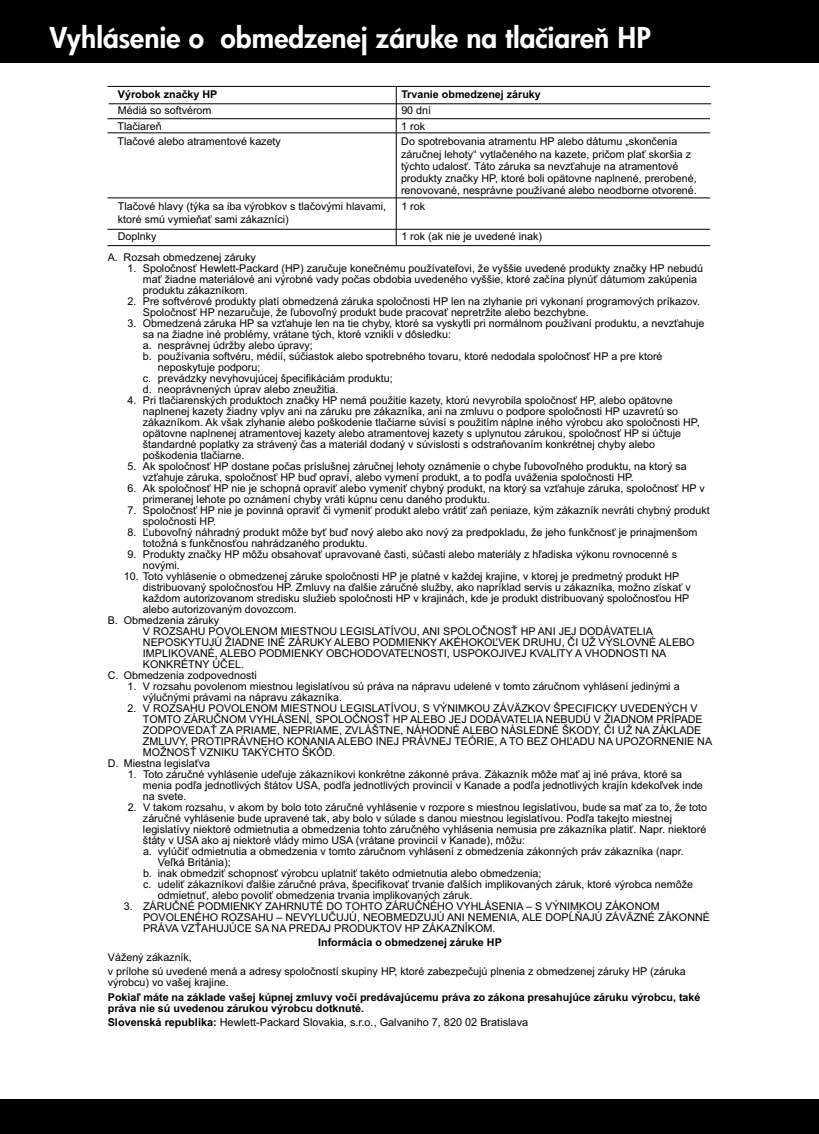
<style>
.page{position:relative;width:819px;height:1134px;background:#fff}
.page>*{position:absolute;margin:0;border:0;box-sizing:border-box;transform-origin:0 0}
.t1{font:800 28px "HP Futura";color:#fff}
.t2{font:10.85px "Arial";color:#000}
.t3{font:10.67px/11px "Arial";color:#000}
.t4{font:700 10.67px/11px "Arial";color:#000}
.s1{font-weight:700}
</style>
<div class="page">
<div style="left:0;top:0;width:819px;height:62px;background:#000"></div>
<div style="left:0;top:1099px;width:819px;height:35px;background:#000"></div>
<hr style="left:107px;top:229px;width:603px;height:1px;background:#000">
<hr style="left:107px;top:197px;width:603px;height:1px;background:#000">
<hr style="left:109px;top:103px;width:602px;height:1px;background:#000">
<hr style="left:107px;top:86px;width:603px;height:1px;background:#000">
<hr style="left:396px;top:86px;width:1px;height:160px;background:#000">
<hr style="left:107px;top:118px;width:603px;height:1px;background:#000">
<hr style="left:107px;top:245px;width:603px;height:1px;background:#000">
<hr style="left:107px;top:132px;width:603px;height:1px;background:#000">
<h1 class="t1" style="left:50px;top:19px;width:603px">Vyhlásenie o obmedzenej záruke na tlačiareň HP</h1>
<p class="t4" style="left:118px;top:89px;width:101px">Výrobok značky HP</p>
<p class="t4" style="left:401px;top:89px;width:141px">Trvanie obmedzenej záruky</p>
<p class="t3" style="left:118px;top:105px;width:95px">Médiá so softvérom</p>
<p class="t3" style="left:401px;top:105px;width:31px">90 dní</p>
<p class="t3" style="left:118px;top:121px;width:46px">Tlačiareň</p>
<p class="t3" style="left:401px;top:121px;width:25px">1 rok</p>
<p class="t3" style="left:118px;top:136px;width:165px">Tlačové alebo atramentové kazety</p>
<p class="t3" style="left:401px;top:136px;width:297px;line-height:12.2px">Do spotrebovania atramentu HP alebo dátumu „skončenia záručnej lehoty“ vytlačeného na kazete, pričom plať skoršia z týchto udalosť. Táto záruka sa nevzťahuje na atramentové produkty značky HP, ktoré boli opätovne naplnené, prerobené, renovované, nesprávne používané alebo neodborne otvorené.</p>
<p class="t3" style="left:118px;top:201px;width:270px">Tlačové hlavy (týka sa iba výrobkov s tlačovými hlavami,</p>
<p class="t3" style="left:401px;top:201px;width:25px">1 rok</p>
<p class="t3" style="left:118px;top:210px;width:172px;line-height:17.5px">ktoré smú vymieňať sami zákazníci)<br>Doplnky</p>
<p class="t3" style="left:401px;top:231px;width:142px">1 rok (ak nie je uvedené inak)</p>
<p class="t3" style="left:108px;top:252px;width:150px">A. Rozsah obmedzenej záruky</p>
<p class="t3" style="left:143px;top:263px;width:562px;text-indent:-15px">1. Spoločnosť Hewlett-Packard (HP) zaručuje konečnému používateľovi, že vyššie uvedené produkty značky HP nebudú mať žiadne materiálové ani výrobné vady počas obdobia uvedeného vyššie, ktoré začína plynúť dátumom zakúpenia produktu zákazníkom.</p>
<p class="t3" style="left:143px;top:296px;width:559px;text-indent:-15px">2. Pre softvérové produkty platí obmedzená záruka spoločnosti HP len na zlyhanie pri vykonaní programových príkazov.<br>Spoločnosť HP nezaručuje, že ľubovoľný produkt bude pracovať nepretržite alebo bezchybne.</p>
<p class="t3" style="left:128px;top:318px;width:578px">3. Obmedzená záruka HP sa vzťahuje len na tie chyby, ktoré sa vyskytli pri normálnom používaní produktu, a nevzťahuje</p>
<p class="t3" style="left:143px;top:329px;width:310px">sa na žiadne iné problémy, vrátane tých, ktoré vznikli v dôsledku:</p>
<p class="t3" style="left:143px;top:340px;width:171px">a. nesprávnej údržby alebo úpravy;</p>
<p class="t3" style="left:143px;top:351px;width:521px">b. používania softvéru, médií, súčiastok alebo spotrebného tovaru, ktoré nedodala spoločnosť HP a pre ktoré</p>
<p class="t3" style="left:158px;top:362px;width:104px">neposkytuje podporu;</p>
<p class="t3" style="left:143px;top:373px;width:251px">c. prevádzky nevyhovujúcej špecifikáciám produktu;</p>
<p class="t3" style="left:143px;top:384px;width:197px">d. neoprávnených úprav alebo zneužitia.</p>
<p class="t3" style="left:143px;top:395px;width:558px;text-indent:-15px">4. Pri tlačiarenských produktoch značky HP nemá použitie kazety, ktorú nevyrobila spoločnosť HP, alebo opätovne naplnenej kazety žiadny vplyv ani na záruku pre zákazníka, ani na zmluvu o podpore spoločnosti HP uzavretú so zákazníkom. Ak však zlyhanie alebo poškodenie tlačiarne súvisí s použitím náplne iného výrobcu ako spoločnosti HP, opätovne naplnenej atramentovej kazety alebo atramentovej kazety s uplynutou zárukou, spoločnosť HP si účtuje štandardné poplatky za strávený čas a materiál dodaný v súvislosti s odstraňovaním konkrétnej chyby alebo poškodenia tlačiarne.</p>
<p class="t3" style="left:143px;top:461px;width:545px;text-indent:-15px">5. Ak spoločnosť HP dostane počas príslušnej záručnej lehoty oznámenie o chybe ľubovoľného produktu, na ktorý sa vzťahuje záruka, spoločnosť HP buď opraví, alebo vymení produkt, a to podľa uváženia spoločnosti HP.</p>
<p class="t3" style="left:143px;top:483px;width:563px;text-indent:-15px">6. Ak spoločnosť HP nie je schopná opraviť alebo vymeniť chybný produkt, na ktorý sa vzťahuje záruka, spoločnosť HP v primeranej lehote po oznámení chyby vráti kúpnu cenu daného produktu.</p>
<p class="t3" style="left:143px;top:505px;width:568px;text-indent:-15px">7. Spoločnosť HP nie je povinná opraviť či vymeniť produkt alebo vrátiť zaň peniaze, kým zákazník nevráti chybný produkt spoločnosti HP.</p>
<p class="t3" style="left:143px;top:527px;width:556px;text-indent:-15px">8. Ľubovoľný náhradný produkt môže byť buď nový alebo ako nový za predpokladu, že jeho funkčnosť je prinajmenšom totožná s funkčnosťou nahrádzaného produktu.</p>
<p class="t3" style="left:143px;top:549px;width:536px;text-indent:-15px">9. Produkty značky HP môžu obsahovať upravované časti, súčasti alebo materiály z hľadiska výkonu rovnocenné s novými.</p>
<p class="t3" style="left:124px;top:571px;width:557px">10. Toto vyhlásenie o obmedzenej záruke spoločnosti HP je platné v každej krajine, v ktorej je predmetný produkt HP</p>
<p class="t3" style="left:143px;top:582px;width:549px">distribuovaný spoločnosťou HP. Zmluvy na ďalšie záručné služby, ako napríklad servis u zákazníka, možno získať v</p>
<p class="t3" style="left:143px;top:593px;width:548px">každom autorizovanom stredisku služieb spoločnosti HP v krajinách, kde je produkt distribuovaný spoločnosťou HP</p>
<p class="t3" style="left:143px;top:604px;width:155px">alebo autorizovaným dovozcom.</p>
<p class="t3" style="left:108px;top:615px;width:113px">B. Obmedzenia záruky</p>
<p class="t3" style="left:143px;top:626px;width:512px">V ROZSAHU POVOLENOM MIESTNOU LEGISLATÍVOU, ANI SPOLOČNOSŤ HP ANI JEJ DODÁVATELIA</p>
<p class="t3" style="left:143px;top:637px;width:553px">NEPOSKYTUJÚ ŽIADNE INÉ ZÁRUKY ALEBO PODMIENKY AKÉHOKOĽVEK DRUHU, ČI UŽ VÝSLOVNÉ ALEBO</p>
<p class="t3" style="left:143px;top:648px;width:525px">IMPLIKOVANÉ, ALEBO PODMIENKY OBCHODOVATEĽNOSTI, USPOKOJIVEJ KVALITY A VHODNOSTI NA</p>
<p class="t3" style="left:143px;top:659px;width:103px">KONKRÉTNY ÚČEL.</p>
<p class="t3" style="left:108px;top:670px;width:150px">C. Obmedzenia zodpovednosti</p>
<p class="t3" style="left:143px;top:681px;width:538px;text-indent:-15px">1. V rozsahu povolenom miestnou legislatívou sú práva na nápravu udelené v tomto záručnom vyhlásení jedinými a výlučnými právami na nápravu zákazníka.</p>
<p class="t3" style="left:128px;top:703px;width:571px">2. V ROZSAHU POVOLENOM MIESTNOU LEGISLATÍVOU, S VÝNIMKOU ZÁVÄZKOV ŠPECIFICKY UVEDENÝCH V</p>
<p class="t3" style="left:143px;top:714px;width:561px">TOMTO ZÁRUČNOM VYHLÁSENÍ, SPOLOČNOSŤ HP ALEBO JEJ DODÁVATELIA NEBUDÚ V ŽIADNOM PRÍPADE</p>
<p class="t3" style="left:143px;top:725px;width:560px">ZODPOVEDAŤ ZA PRIAME, NEPRIAME, ZVLÁŠTNE, NÁHODNÉ ALEBO NÁSLEDNÉ ŠKODY, ČI UŽ NA ZÁKLADE</p>
<p class="t3" style="left:143px;top:736px;width:571px">ZMLUVY, PROTIPRÁVNEHO KONANIA ALEBO INEJ PRÁVNEJ TEÓRIE, A TO BEZ OHĽADU NA UPOZORNENIE NA</p>
<p class="t3" style="left:143px;top:747px;width:194px">MOŽNOSŤ VZNIKU TAKÝCHTO ŠKÔD.</p>
<p class="t3" style="left:108px;top:758px;width:104px">D. Miestna legislaťva</p>
<p class="t3" style="left:143px;top:769px;width:561px;text-indent:-15px">1. Toto záručné vyhlásenie udeľuje zákazníkovi konkrétne zákonné práva. Zákazník môže mať aj iné práva, ktoré sa menia podľa jednotlivých štátov USA, podľa jednotlivých provincií v Kanade a podľa jednotlivých krajín kdekoľvek inde na svete.</p>
<p class="t3" style="left:128px;top:802px;width:581px">2. V takom rozsahu, v akom by bolo toto záručné vyhlásenie v rozpore s miestnou legislatívou, bude sa mať za to, že toto</p>
<p class="t3" style="left:143px;top:813px;width:531px">záručné vyhlásenie bude upravené tak, aby bolo v súlade s danou miestnou legislatívou. Podľa takejto miestnej</p>
<p class="t3" style="left:143px;top:824px;width:565px">legislatívy niektoré odmietnutia a obmedzenia tohto záručného vyhlásenia nemusia pre zákazníka platiť. Napr. niektoré</p>
<p class="t3" style="left:143px;top:835px;width:384px">štáty v USA ako aj niektoré vlády mimo USA (vrátane provincií v Kanade), môžu:</p>
<p class="t3" style="left:143px;top:846px;width:542px">a. vylúčiť odmietnutia a obmedzenia v tomto záručnom vyhlásení z obmedzenia zákonných práv zákazníka (napr.</p>
<p class="t3" style="left:158px;top:857px;width:74px">Veľká Británia);</p>
<p class="t3" style="left:143px;top:868px;width:400px">b. inak obmedziť schopnosť výrobcu uplatniť takéto odmietnutia alebo obmedzenia;</p>
<p class="t3" style="left:143px;top:879px;width:552px">c. udeliť zákazníkovi ďalšie záručné práva, špecifikovať trvanie ďalších implikovaných záruk, ktoré výrobca nemôže</p>
<p class="t3" style="left:158px;top:890px;width:316px">odmietnuť, alebo povoliť obmedzenia trvania implikovaných záruk.</p>
<p class="t3" style="left:143px;top:901px;width:568px;text-indent:-19px">3. ZÁRUČNÉ PODMIENKY ZAHRNUTÉ DO TOHTO ZÁRUČNÉHO VYHLÁSENIA – S VÝNIMKOU ZÁKONOM<br>POVOLENÉHO ROZSAHU – NEVYLUČUJÚ, NEOBMEDZUJÚ ANI NEMENIA, ALE DOPĹŇAJÚ ZÁVÄZNÉ ZÁKONNÉ<br>PRÁVA VZŤAHUJÚCE SA NA PREDAJ PRODUKTOV HP ZÁKAZNÍKOM.</p>
<p class="t4" style="left:318px;top:937px;width:185px">Informácia o obmedzenej záruke HP</p>
<p class="t3" style="left:108px;top:950px;width:580px;line-height:14.5px">Vážený zákazník,<br>v prílohe sú uvedené mená a adresy spoločností skupiny HP, ktoré zabezpečujú plnenia z obmedzenej záruky HP (záruka</p>
<p class="t3" style="left:108px;top:977px;width:123px">výrobcu) vo vašej krajine.</p>
<p class="t4" style="left:108px;top:992px;width:594px">Pokiaľ máte na základe vašej kúpnej zmluvy voči predávajúcemu práva zo zákona presahujúce záruku výrobcu, také práva nie sú uvedenou zárukou výrobcu dotknuté.</p>
<p class="t2" style="left:108px;top:1015px;width:422px"><span class="s1">Slovenská republika:</span> Hewlett-Packard Slovakia, s.r.o., Galvaniho 7, 820 02 Bratislava</p>
</div>
